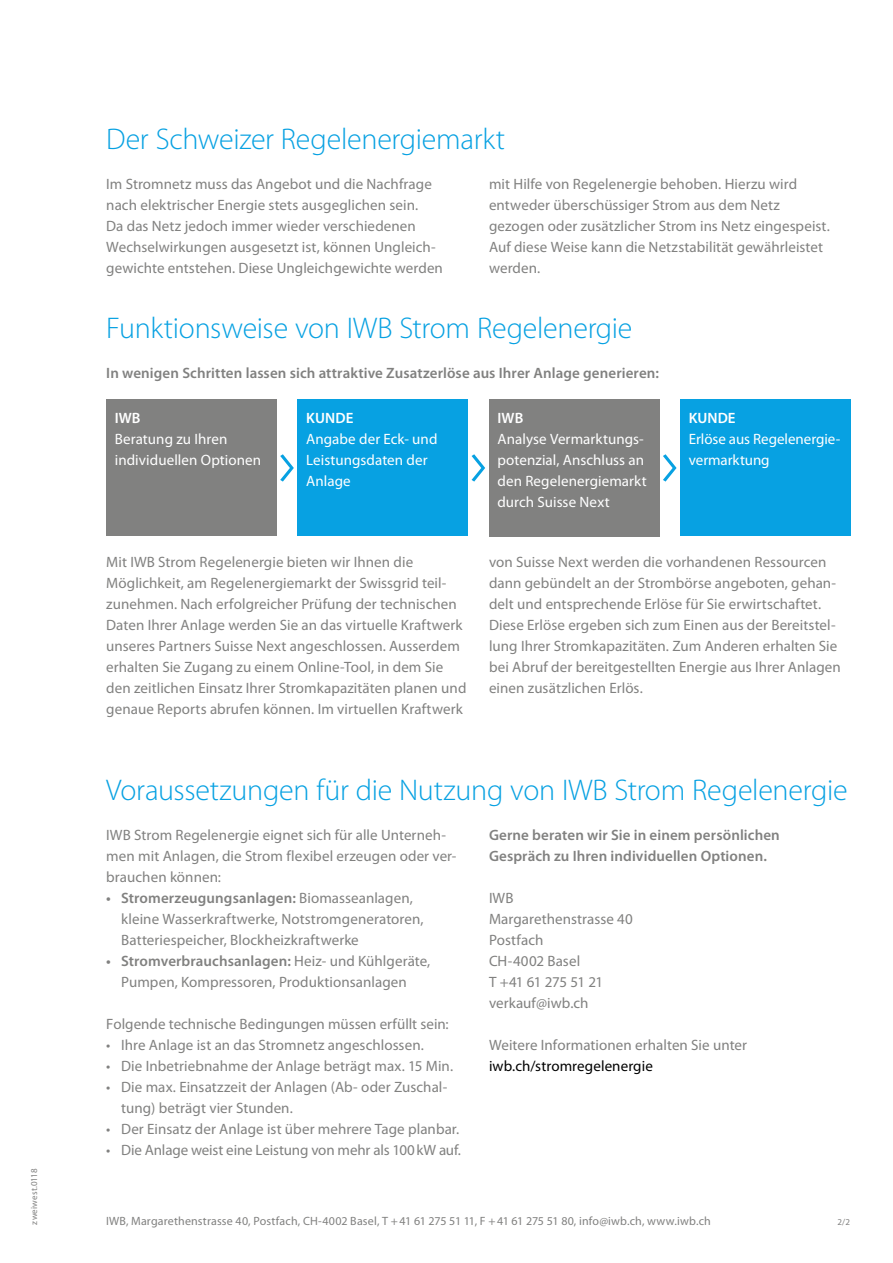
<style>
.page{position:relative;width:893px;height:1263px;background:#fff}
.page>*{position:absolute;margin:0;border:0;box-sizing:border-box;transform-origin:0 0}
.t1{font:300 30px "Myriad Pro";letter-spacing:-.01em;color:#07a1e2}
.t2{font:15px/21px "Myriad Pro";letter-spacing:.005em;color:#818180}
.t3{font:15px/21px "Myriad Pro";letter-spacing:.005em;color:#fff}
.t4{font:600 15px/21px "Myriad Pro";letter-spacing:.005em;color:#818180}
.t5{font:15px "Myriad Pro";letter-spacing:.005em;color:#000}
.t6{font:600 15px "Myriad Pro";letter-spacing:.005em;color:#fff}
.t7{font:12px "Myriad Pro";letter-spacing:.01em;color:#818180}
.t8{font:9px "Myriad Pro";letter-spacing:.02em;color:#818180}
.s1{font-weight:600}
</style>
<div class="page">
<div style="left:106px;top:399px;width:170px;height:137px;background:#818180"></div>
<div style="left:298px;top:399px;width:170px;height:137px;background:#07a1e2"></div>
<div style="left:489px;top:399px;width:170px;height:138px;background:#818180"></div>
<div style="left:680px;top:399px;width:170px;height:137px;background:#07a1e2"></div>
<svg style="left:280px;top:454px;width:14px;height:28px"></svg>
<svg style="left:472px;top:454px;width:13px;height:28px"></svg>
<svg style="left:663px;top:454px;width:14px;height:28px"></svg>
<p class="t8" style="left:29px;top:1225px;width:58px;rotate:-90deg">zweiwest.0118</p>
<h1 class="t1" style="left:106px;top:120px;width:400px">Der Schweizer Regelenergiemarkt</h1>
<p class="t2" style="left:106px;top:173px;width:338px">Im Stromnetz muss das Angebot und die Nachfrage nach elektrischer Energie stets ausgeglichen sein.<br>Da das Netz jedoch immer wieder verschiedenen Wechselwirkungen ausgesetzt ist, können Ungleich&shy;gewichte entstehen. Diese Ungleichgewichte werden</p>
<p class="t2" style="left:489px;top:173px;width:342px">mit Hilfe von Regelenergie behoben. Hierzu wird entweder überschüssiger Strom aus dem Netz gezogen oder zusätzlicher Strom ins Netz eingespeist.<br>Auf diese Weise kann die Netzstabilität gewährleistet werden.</p>
<h1 class="t1" style="left:106px;top:309px;width:528px">Funktionsweise von IWB Strom Regelenergie</h1>
<p class="t4" style="left:106px;top:362px;width:554px">In wenigen Schritten lassen sich attraktive Zusatzerlöse aus Ihrer Anlage generieren:</p>
<p class="t6" style="left:115px;top:408px;width:27px">IWB</p>
<p class="t3" style="left:115px;top:428px;width:148px">Beratung zu Ihren individuellen Optionen</p>
<p class="t6" style="left:306px;top:408px;width:49px">KUNDE</p>
<p class="t3" style="left:306px;top:428px;width:133px">Angabe der Eck- und<br>Leistungsdaten der<br>Anlage</p>
<p class="t6" style="left:497px;top:408px;width:27px">IWB</p>
<p class="t3" style="left:497px;top:428px;width:151px">Analyse Vermarktungs&shy;potenzial, Anschluss an den Regelenergiemarkt durch Suisse Next</p>
<p class="t6" style="left:689px;top:408px;width:48px">KUNDE</p>
<p class="t3" style="left:689px;top:428px;width:153px">Erlöse aus Regelenergie&shy;vermarktung</p>
<p class="t2" style="left:106px;top:551px;width:362px">Mit IWB Strom Regelenergie bieten wir Ihnen die Möglichkeit, am Regelenergiemarkt der Swissgrid teil&shy;zunehmen. Nach erfolgreicher Prüfung der technischen Daten Ihrer Anlage werden Sie an das virtuelle Kraftwerk unseres Partners Suisse Next angeschlossen. Ausserdem erhalten Sie Zugang zu einem Online-Tool, in dem Sie den zeitlichen Einsatz Ihrer Stromkapazitäten planen und genaue Reports abrufen können. Im virtuellen Kraftwerk</p>
<p class="t2" style="left:489px;top:551px;width:353px">von Suisse Next werden die vorhandenen Ressourcen dann gebündelt an der Strombörse angeboten, gehan&shy;delt und entsprechende Erlöse für Sie erwirtschaftet.<br>Diese Erlöse ergeben sich zum Einen aus der Bereitstel&shy;lung Ihrer Stromkapazitäten. Zum Anderen erhalten Sie bei Abruf der bereitgestellten Energie aus Ihrer Anlagen einen zusätzlichen Erlös.</p>
<h1 class="t1" style="left:106px;top:771px;width:743px">Voraussetzungen für die Nutzung von IWB Strom Regelenergie</h1>
<p class="t2" style="left:106px;top:824px;width:352px">IWB Strom Regelenergie eignet sich für alle Unterneh&shy;men mit Anlagen, die Strom flexibel erzeugen oder ver&shy;brauchen können:</p>
<p class="t2" style="left:121px;top:887px;width:304px;text-indent:-15px"><span class="s1">• Stromerzeugungsanlagen:</span> Biomasseanlagen, kleine Wasserkraftwerke, Notstromgeneratoren,<br>Batteriespeicher, Blockheizkraftwerke</p>
<p class="t2" style="left:106px;top:950px;width:326px;text-align:center"><span class="s1">• Stromverbrauchsanlagen:</span> Heiz- und Kühlgeräte,<br>Pumpen, Kompressoren, Produktionsanlagen</p>
<p class="t2" style="left:106px;top:1013px;width:344px">Folgende technische Bedingungen müssen erfüllt sein:</p>
<p class="t2" style="left:106px;top:1034px;width:319px">• Ihre Anlage ist an das Stromnetz angeschlossen.</p>
<p class="t2" style="left:106px;top:1055px;width:348px">• Die Inbetriebnahme der Anlage beträgt max. 15 Min.</p>
<p class="t2" style="left:121px;top:1076px;width:328px;text-indent:-15px">• Die max. Einsatzzeit der Anlagen (Ab- oder Zuschal&shy;tung) beträgt vier Stunden.</p>
<p class="t2" style="left:106px;top:1118px;width:355px">• Der Einsatz der Anlage ist über mehrere Tage planbar.</p>
<p class="t2" style="left:106px;top:1139px;width:356px">• Die Anlage weist eine Leistung von mehr als 100kW auf.</p>
<p class="t4" style="left:489px;top:824px;width:292px">Gerne beraten wir Sie in einem persönlichen<br>Gespräch zu Ihren individuellen Optionen.</p>
<p class="t2" style="left:489px;top:887px;width:145px">IWB<br>Margarethenstrasse 40<br>Postfach<br>CH-4002 Basel<br>T +41 61 275 51 21 verkauf@iwb.ch</p>
<p class="t2" style="left:489px;top:1034px;width:260px">Weitere Informationen erhalten Sie unter</p>
<p class="t5" style="left:489px;top:1057px;width:165px">iwb.ch/stromregelenergie</p>
<p class="t7" style="left:106px;top:1213px;width:606px">IWB, Margarethenstrasse 40, Postfach, CH-4002 Basel, T +41 61 275 51 11, F +41 61 275 51 80, info@iwb.ch, www.iwb.ch</p>
<p class="t8" style="left:837px;top:1216px;width:14px">2/2</p>
</div>
